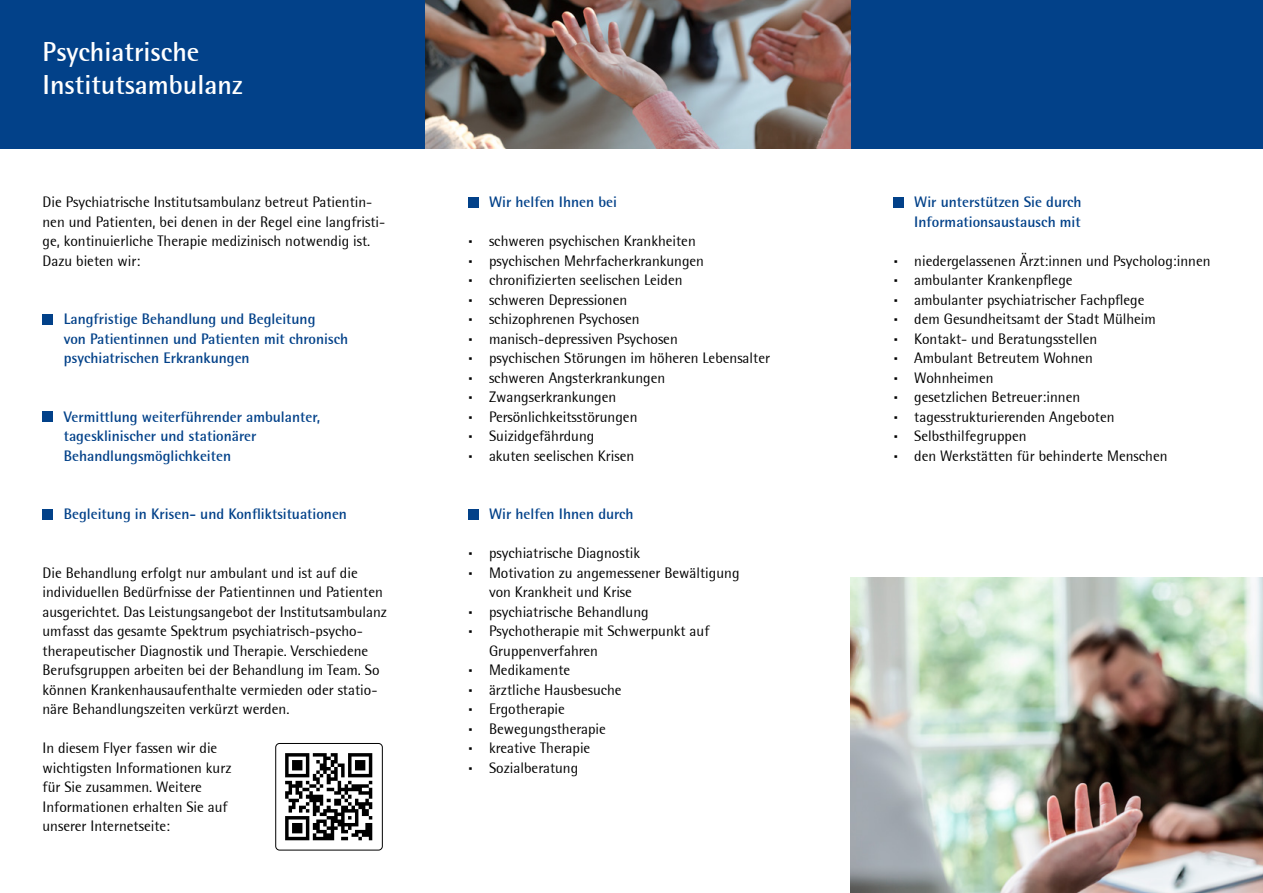
<style>
.page{position:relative;width:1263px;height:893px;background:#fff}
.page>*{position:absolute;margin:0;border:0;box-sizing:border-box;transform-origin:0 0}
.t1{font:700 27px/33px "Rotis Semi Sans";color:#fff}
.t2{font:15px/19.5px "Rotis Semi Sans";color:#000}
.t3{font:700 15px/19.5px "Rotis Semi Sans";color:#024189}
.s1{font-size:27px}
</style>
<div class="page">
<div style="left:0;top:0;width:1263px;height:149px;background:#024189"></div>
<div style="left:43px;top:314px;width:10px;height:10px;background:#024189"></div>
<div style="left:43px;top:411px;width:10px;height:11px;background:#024189"></div>
<div style="left:43px;top:509px;width:10px;height:10px;background:#024189"></div>
<div style="left:468px;top:197px;width:10px;height:10px;background:#024189"></div>
<div style="left:468px;top:509px;width:10px;height:10px;background:#024189"></div>
<div style="left:893px;top:197px;width:11px;height:10px;background:#024189"></div>
<img style="left:850px;top:578px;width:413px;height:315px">
<img style="left:425px;top:0;width:425px;height:149px">
<img style="left:275px;top:753px;width:108px;height:97px">
<div style="left:275px;top:743px;width:108px;height:107px;border:1px solid #000;border-radius:4px"></div>
<h1 class="t1" style="left:43px;top:35px;width:201px">Psychiatrische<br>Institutsambulanz</h1>
<p class="t2" style="left:43px;top:192px;width:344px">Die Psychiatrische Institutsambulanz betreut Patientin&shy;nen und Patienten, bei denen in der Regel eine langfristi&shy;ge, kontinuierliche Therapie medizinisch notwendig ist.<br>Dazu bieten wir:</p>
<p class="t3" style="left:64px;top:309px;width:286px">Langfristige Behandlung und Begleitung<br>von Patientinnen und Patienten mit chronisch psychiatrischen Erkrankungen</p>
<p class="t3" style="left:64px;top:407px;width:258px">Vermittlung weiterführender ambulanter, tagesklinischer und stationärer<br>Behandlungsmöglichkeiten</p>
<p class="t3" style="left:64px;top:504px;width:285px">Begleitung in Krisen- und Konfliktsituationen</p>
<p class="t2" style="left:43px;top:563px;width:346px">Die Behandlung erfolgt nur ambulant und ist auf die individuellen Bedürfnisse der Patientinnen und Patienten ausgerichtet. Das Leistungsangebot der Institutsambulanz umfasst das gesamte Spektrum psychiatrisch-psycho&shy;therapeutischer Diagnostik und Therapie. Verschiedene Berufsgruppen arbeiten bei der Behandlung im Team. So können Krankenhausaufenthalte vermieden oder statio&shy;näre Behandlungszeiten verkürzt werden.</p>
<p class="t2" style="left:43px;top:738px;width:190px">In diesem Flyer fassen wir die wichtigsten Informationen kurz für Sie zusammen. Weitere<br>Informationen erhalten Sie auf unserer Internetseite:</p>
<p class="t3" style="left:489px;top:192px;width:129px">Wir helfen Ihnen bei</p>
<p class="t2" style="left:468px;top:231px;width:304px"><span class="s1">·</span> schweren psychischen Krankheiten<br><span class="s1">·</span> psychischen Mehrfacherkrankungen<br><span class="s1">·</span> chronifizierten seelischen Leiden<br><span class="s1">·</span> schweren Depressionen<br><span class="s1">·</span> schizophrenen Psychosen<br><span class="s1">·</span> manisch-depressiven Psychosen<br><span class="s1">·</span> psychischen Störungen im höheren Lebensalter <span class="s1">·</span> schweren Angsterkrankungen<br><span class="s1">·</span> Zwangserkrankungen<br><span class="s1">·</span> Persönlichkeitsstörungen<br><span class="s1">·</span> Suizidgefährdung<br><span class="s1">·</span> akuten seelischen Krisen</p>
<p class="t3" style="left:489px;top:504px;width:146px">Wir helfen Ihnen durch</p>
<p class="t2" style="left:468px;top:543px;width:174px"><span class="s1">·</span> psychiatrische Diagnostik</p>
<p class="t2" style="left:468px;top:563px;width:273px"><span class="s1">·</span> Motivation zu angemessener Bewältigung</p>
<p class="t2" style="left:489px;top:582px;width:144px">von Krankheit und Krise</p>
<p class="t2" style="left:468px;top:602px;width:182px"><span class="s1">·</span> psychiatrische Behandlung</p>
<p class="t2" style="left:468px;top:621px;width:243px"><span class="s1">·</span> Psychotherapie mit Schwerpunkt auf</p>
<p class="t2" style="left:489px;top:641px;width:111px">Gruppenverfahren</p>
<p class="t2" style="left:468px;top:660px;width:104px"><span class="s1">·</span> Medikamente</p>
<p class="t2" style="left:468px;top:680px;width:155px"><span class="s1">·</span> ärztliche Hausbesuche</p>
<p class="t2" style="left:468px;top:699px;width:99px"><span class="s1">·</span> Ergotherapie</p>
<p class="t2" style="left:468px;top:719px;width:140px"><span class="s1">·</span> Bewegungstherapie</p>
<p class="t2" style="left:468px;top:738px;width:124px"><span class="s1">·</span> kreative Therapie</p>
<p class="t2" style="left:468px;top:758px;width:112px"><span class="s1">·</span> Sozialberatung</p>
<p class="t3" style="left:914px;top:192px;width:169px">Wir unterstützen Sie durch<br>Informationsaustausch mit</p>
<p class="t2" style="left:893px;top:251px;width:319px"><span class="s1">·</span> niedergelassenen Ärzt:innen und Psycholog:innen <span class="s1">·</span> ambulanter Krankenpflege<br><span class="s1">·</span> ambulanter psychiatrischer Fachpflege<br><span class="s1">·</span> dem Gesundheitsamt der Stadt Mülheim<br><span class="s1">·</span> Kontakt- und Beratungsstellen<br><span class="s1">·</span> Ambulant Betreutem Wohnen<br><span class="s1">·</span> Wohnheimen<br><span class="s1">·</span> gesetzlichen Betreuer:innen<br><span class="s1">·</span> tagesstrukturierenden Angeboten<br><span class="s1">·</span> Selbsthilfegruppen<br><span class="s1">·</span> den Werkstätten für behinderte Menschen</p>
</div>
